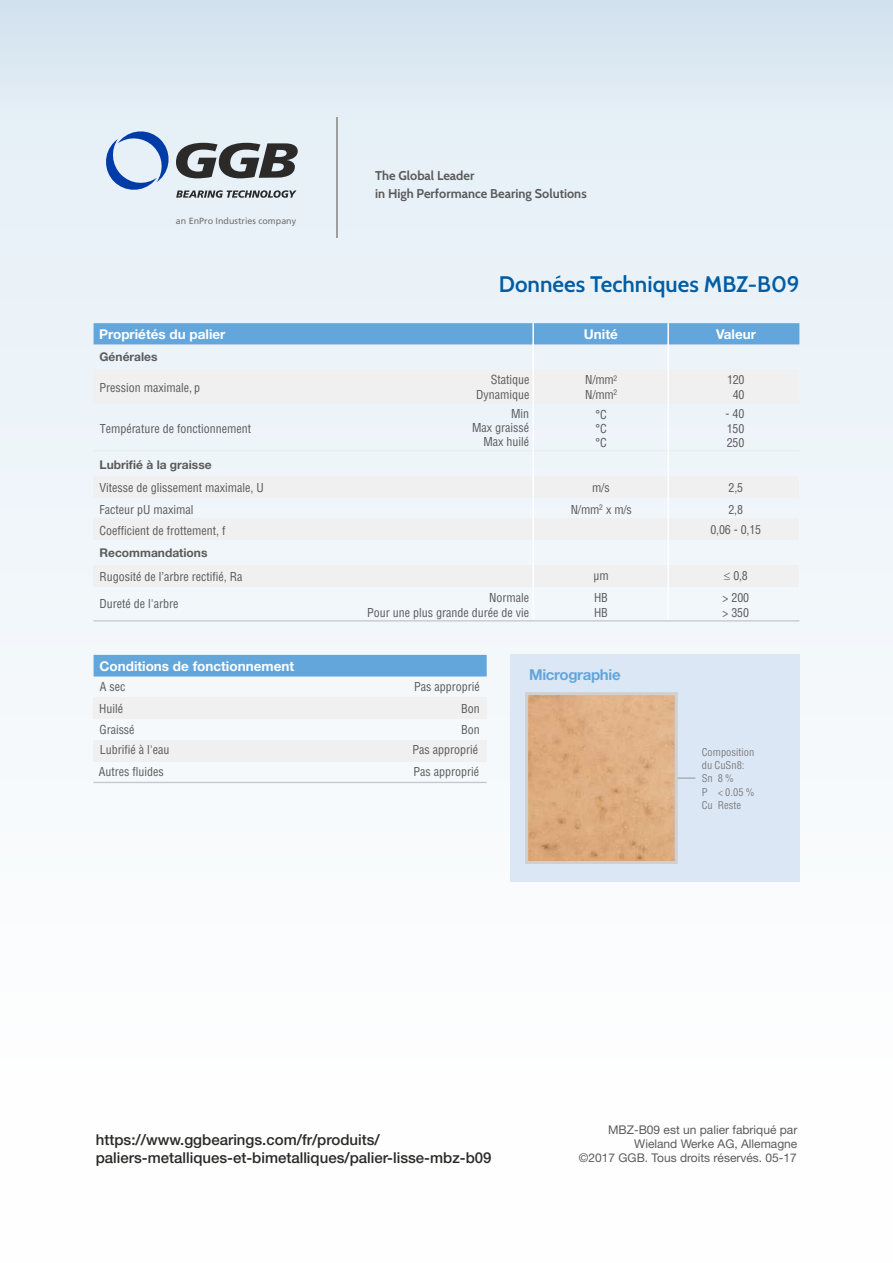
<style>
.page{position:relative;width:893px;height:1263px;background:#fff}
.page>*{position:absolute;margin:0;border:0;box-sizing:border-box;transform-origin:0 0}
.t1{font:600 22.5px "Cabin";color:#005da4}
.t2{font:500 15px/17.5px "Helvetica Neue LT";color:#2b2a29}
.t3{font:700 15px "Helvetica Neue LT";letter-spacing:-.02em;color:#63a6db}
.t4{font:700 13.5px "Helvetica Neue LT";color:#fefefe}
.t5{font:700 12.75px/17.2px "Cabin";color:#5b5b5b}
.t6{font:12.15px "Arial";color:#5b5b5b}
.t7{font:12px/14.4px "Arial";color:#5b5b5b;text-align:justify}
.t8{font:12px/14.2px "Helvetica Neue LT";color:#5b5b5b;text-align:right}
.t9{font:700 12px "Helvetica Neue LT";color:#5b5b5b}
.t10{font:10.5px/13.2px "Arial";color:#808080}
.t11{font:9px "Frutiger";color:#727271}
.t12{font:7.5px "Arial";color:#5b5b5b}
</style>
<div class="page">
<div style="left:0;top:0;width:893px;height:1263px;background:linear-gradient(to bottom,#e0ecf5,#fff)"></div>
<div style="left:94px;top:476px;width:705px;height:21px;background:#f0f0f0"></div>
<div style="left:94px;top:519px;width:705px;height:21px;background:#f0f0f0"></div>
<div style="left:94px;top:565px;width:705px;height:21px;background:#f0f0f0"></div>
<div style="left:94px;top:370px;width:705px;height:34px;background:#f0f0f0"></div>
<hr style="left:94px;top:450px;width:705px;height:1px;background:#ebecec">
<svg style="left:103px;top:129px;width:195px;height:69px;background:#a8b4c1"></svg>
<hr style="left:336px;top:117px;width:1px;height:121px;background:#9d9e9e">
<div style="left:510px;top:655px;width:289px;height:227px;background:#dce7f6"></div>
<hr style="left:532px;top:323px;width:2px;height:298px;background:#fefefe">
<hr style="left:667px;top:323px;width:2px;height:298px;background:#fefefe">
<img style="left:529px;top:696px;width:145px;height:164px">
<div style="left:525px;top:692px;width:153px;height:172px;border:3px solid #cfd0d0"></div>
<svg style="left:678px;top:777px;width:17px;height:2px"></svg>
<hr style="left:94px;top:620px;width:705px;height:1px;background:#c5c6c6">
<svg style="left:94px;top:323px;width:705px;height:44px;background:#aacdea"></svg>
<div style="left:94px;top:697px;width:393px;height:22px;background:#f0f0f0"></div>
<div style="left:94px;top:740px;width:393px;height:21px;background:#f0f0f0"></div>
<div style="left:94px;top:655px;width:393px;height:21px;background:#63a6db"></div>
<hr style="left:94px;top:782px;width:393px;height:1px;background:#c5c6c6">
<p class="t11" style="left:176px;top:217px;width:122px">an EnPro Industries company</p>
<p class="t5" style="left:375px;top:167px;width:213px">The Global Leader<br>in High Performance Bearing Solutions</p>
<h1 class="t1" style="left:499px;top:270px;width:302px">Données Techniques MBZ-B09</h1>
<p class="t4" style="left:99px;top:329px;width:128px">Propriétés du palier</p>
<p class="t4" style="left:584px;top:329px;width:35px">Unité</p>
<p class="t4" style="left:716px;top:329px;width:42px">Valeur</p>
<p class="t9" style="left:100px;top:353px;width:59px">Générales</p>
<p class="t7" style="left:100px;top:381px;width:102px">Pression maximale, p</p>
<p class="t12" style="left:614px;top:375px;width:5px">2</p>
<p class="t6" style="left:491px;top:375px;width:40px">Statique</p>
<p class="t7" style="left:476px;top:388px;width:55px">Dynamique</p>
<p class="t7" style="left:585px;top:374px;width:30px">N/mm</p>
<p class="t7" style="left:727px;top:374px;width:19px;text-align:center">120<br>40</p>
<p class="t12" style="left:614px;top:389px;width:5px">2</p>
<p class="t7" style="left:585px;top:388px;width:30px">N/mm</p>
<p class="t7" style="left:100px;top:423px;width:153px">Température de fonctionnement</p>
<p class="t7" style="left:472px;top:407px;width:58px;text-align:right">Min<br>Max graissé<br>Max huilé</p>
<p class="t7" style="left:595px;top:408px;width:13px">°C °C °C</p>
<p class="t7" style="left:726px;top:408px;width:20px">- 40<br>150<br>250</p>
<p class="t9" style="left:100px;top:460px;width:114px">Lubrifié à la graisse</p>
<p class="t7" style="left:100px;top:481px;width:166px">Vitesse de glissement maximale, U</p>
<p class="t7" style="left:592px;top:481px;width:19px">m/s</p>
<p class="t7" style="left:729px;top:481px;width:16px">2,5</p>
<p class="t7" style="left:100px;top:503px;width:95px">Facteur pU maximal</p>
<p class="t12" style="left:599px;top:504px;width:5px">2</p>
<p class="t7" style="left:571px;top:503px;width:62px">N/mm x m/s</p>
<p class="t7" style="left:728px;top:503px;width:16px">2,8</p>
<p class="t7" style="left:100px;top:525px;width:127px">Coefficient de frottement, f</p>
<p class="t7" style="left:710px;top:524px;width:52px">0,06 - 0,15</p>
<p class="t9" style="left:100px;top:548px;width:109px">Recommandations</p>
<p class="t7" style="left:100px;top:570px;width:144px">Rugosité de l’arbre rectifié, Ra</p>
<p class="t7" style="left:594px;top:570px;width:17px">µm</p>
<p class="t7" style="left:733px;top:570px;width:16px">0,8</p>
<p class="t7" style="left:100px;top:598px;width:80px">Dureté de l'arbre</p>
<p class="t7" style="left:367px;top:591px;width:163px;text-align:right">Normale<br>Pour une plus grande durée de vie</p>
<p class="t7" style="left:594px;top:591px;width:15px">HB<br>HB</p>
<p class="t7" style="left:723px;top:591px;width:28px">&gt; 200 &gt; 350</p>
<p class="t4" style="left:99px;top:661px;width:196px">Conditions de fonctionnement</p>
<p class="t7" style="left:100px;top:680px;width:27px">A sec</p>
<p class="t7" style="left:414px;top:680px;width:67px">Pas approprié</p>
<p class="t7" style="left:99px;top:703px;width:25px">Huilé</p>
<p class="t7" style="left:461px;top:703px;width:20px">Bon</p>
<p class="t7" style="left:99px;top:723px;width:37px">Graissé</p>
<p class="t7" style="left:461px;top:723px;width:20px">Bon</p>
<p class="t7" style="left:100px;top:744px;width:71px">Lubrifié à l'eau</p>
<p class="t7" style="left:413px;top:744px;width:67px">Pas approprié</p>
<p class="t7" style="left:99px;top:766px;width:66px">Autres fluides</p>
<p class="t7" style="left:413px;top:766px;width:67px">Pas approprié</p>
<p class="t3" style="left:529px;top:669px;width:93px">Micrographie</p>
<p class="t10" style="left:702px;top:746px;width:54px">Composition du CuSn8:<br>Sn 8 %<br>P &lt; 0.05 %<br>Cu Reste</p>
<p class="t2" style="left:96px;top:1132px;width:397px">https://www.ggbearings.com/fr/produits/ paliers-metalliques-et-bimetalliques/palier-lisse-mbz-b09</p>
<p class="t8" style="left:579px;top:1123px;width:220px">MBZ-B09 est un palier fabriqué par<br>Wieland Werke AG, Allemagne<br>©2017 GGB. Tous droits réservés. 05-17</p>
</div>
